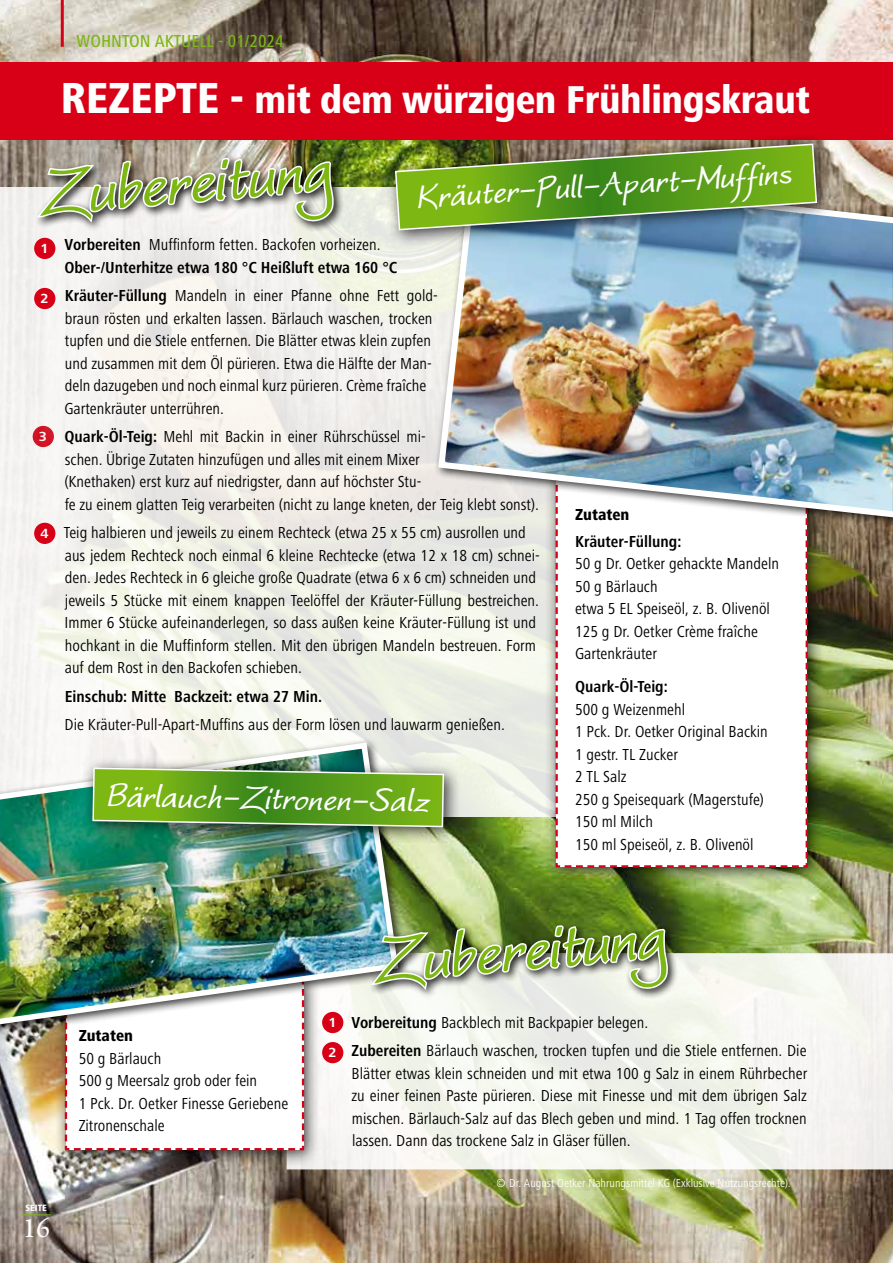
<style>
.page{position:relative;width:893px;height:1263px;background:#fff}
.page>*{position:absolute;margin:0;border:0;box-sizing:border-box;transform-origin:0 0}
.t1{font:italic 700 85.35px "Worstveld Sling";color:#7db713}
.t2{font:italic 700 45px "Worstveld Sling";color:#fff}
.t3{font:800 condensed 40.2px "Frutiger Next LT";letter-spacing:-.01em;color:#fff}
.t4{font:28.35px "Garamond Premr Pro";color:#fff}
.t5{font:500 condensed 18px "Frutiger Next LT";color:#7db713}
.t6{font:condensed 16.5px/22.5px "Frutiger Next LT";color:#000}
.t7{font:700 condensed 16.5px/22.5px "Frutiger Next LT";color:#000}
.t8{font:800 condensed 16.5px "Frutiger Next LT";color:#000}
.t9{font:700 13.8px "Frutiger Next LT";color:#fff}
.t10{font:condensed 12px "Frutiger Next LT";color:#fff}
.t11{font:800 condensed 9.45px "Frutiger Next LT";color:#fff}
.s1{font-size:45px}
.s2{font-weight:400}
.s3{font-weight:700}
</style>
<div class="page">
<img style="left:0;top:0;width:893px;height:1263px">
<div style="left:0;top:62px;width:893px;height:77px;background:#d80016"></div>
<svg style="left:0;top:187px;width:545px;height:629px;fill:#f3f2eb"></svg>
<div style="left:33px;top:426px;width:21px;height:21px;background:#d31426;border-radius:50%"></div>
<hr style="left:61px;top:0;width:3px;height:47px;background:#d80016">
<hr style="left:21px;top:1214px;width:30px;height:1px;background:#7db713">
<div style="left:287px;top:953px;width:606px;height:216px;background:#f5f5ef"></div>
<div style="left:33px;top:153px;width:312px;height:79px;background:#000;opacity:.96"></div>
<img style="left:34px;top:139px;width:302px;height:85px">
<div style="left:34px;top:288px;width:21px;height:21px;background:#d80016;border-radius:50%"></div>
<div style="left:54px;top:969px;width:267px;height:198px;background:#000;opacity:.75"></div>
<svg style="left:64px;top:1037px;width:241px;height:114px"></svg>
<div style="left:0;top:738px;width:409px;height:299px;background:#000;opacity:.75"></div>
<img style="left:0;top:739px;width:401px;height:291px">
<div style="left:545px;top:465px;width:280px;height:419px;background:#000;opacity:.75"></div>
<svg style="left:554px;top:533px;width:255px;height:336px"></svg>
<div style="left:367px;top:920px;width:312px;height:80px;background:#000;opacity:.96"></div>
<img style="left:368px;top:901px;width:302px;height:90px">
<div style="left:433px;top:166px;width:460px;height:367px;background:#000;opacity:.75"></div>
<img style="left:435px;top:168px;width:458px;height:358px">
<div style="left:384px;top:133px;width:450px;height:114px;background:#000;opacity:.75"></div>
<img style="left:394px;top:143px;width:424px;height:88px">
<div style="left:82px;top:757px;width:379px;height:87px;background:#000;opacity:.75"></div>
<svg style="left:92px;top:767px;width:353px;height:61px;background:#68a12e"></svg>
<div style="left:34px;top:238px;width:21px;height:21px;background:#d80016;border-radius:50%"></div>
<div style="left:322px;top:1042px;width:21px;height:21px;background:#d80016;border-radius:50%"></div>
<div style="left:322px;top:1012px;width:21px;height:21px;background:#d80016;border-radius:50%"></div>
<div style="left:34px;top:523px;width:21px;height:21px;background:#d80016;border-radius:50%"></div>
<p class="t5" style="left:77px;top:31px;width:209px">WOHNTON AKTUELL - 01/2024</p>
<h3 class="t3" style="left:61px;top:78px;width:751px"><span class="s1">REZEPTE -</span> mit dem würzigen Frühlingskraut</h3>
<h1 class="t1" style="left:33px;top:154px;width:296px;rotate:-5deg">Zubereitung</h1>
<h2 class="t2" style="left:414px;top:176px;width:377px;rotate:-4deg">Kräuter-Pull-Apart-Muffins</h2>
<p class="t9" style="left:40px;top:241px;width:10px">1</p>
<p class="t9" style="left:40px;top:291px;width:10px">2</p>
<p class="t9" style="left:39px;top:429px;width:10px">3</p>
<p class="t9" style="left:40px;top:526px;width:10px">4</p>
<p class="t7" style="left:64px;top:233px;width:335px">Vorbereiten <span class="s2">Muffinform fetten. Backofen vorheizen.<br></span>Ober-/Unterhitze etwa 180 °C Heißluft etwa 160 °C</p>
<p class="t6" style="left:64px;top:284px;width:375px"><span class="s3">Kräuter-Füllung</span> Mandeln in einer Pfanne ohne Fett gold&shy;braun rösten und erkalten lassen. Bärlauch waschen, trocken tupfen und die Stiele entfernen. Die Blätter etwas klein zupfen und zusammen mit dem Öl pürieren. Etwa die Hälfte der Man&shy;deln dazugeben und noch einmal kurz pürieren. Crème fraîche Gartenkräuter unterrühren.</p>
<p class="t6" style="left:64px;top:426px;width:476px"><span class="s3">Quark-Öl-Teig:</span> Mehl mit Backin in einer Rührschüssel mi-<br>schen. Übrige Zutaten hinzufügen und alles mit einem Mixer<br>(Knethaken) erst kurz auf niedrigster, dann auf höchster Stu-<br>fe zu einem glatten Teig verarbeiten (nicht zu lange kneten, der Teig klebt sonst).</p>
<p class="t6" style="left:64px;top:522px;width:477px">Teig halbieren und jeweils zu einem Rechteck (etwa 25 x 55 cm) ausrollen und aus jedem Rechteck noch einmal 6 kleine Rechtecke (etwa 12 x 18 cm) schnei&shy;den. Jedes Rechteck in 6 gleiche große Quadrate (etwa 6 x 6 cm) schneiden und jeweils 5 Stücke mit einem knappen Teelöffel der Kräuter-Füllung bestreichen.<br>Immer 6 Stücke aufeinanderlegen, so dass außen keine Kräuter-Füllung ist und hochkant in die Muffinform stellen. Mit den übrigen Mandeln bestreuen. Form auf dem Rost in den Backofen schieben.</p>
<p class="t7" style="left:65px;top:685px;width:259px">Einschub: Mitte Backzeit: etwa 27 Min.</p>
<p class="t6" style="left:65px;top:714px;width:442px">Die Kräuter-Pull-Apart-Muffins aus der Form lösen und lauwarm genießen.</p>
<h2 class="t2" style="left:105px;top:774px;width:325px;rotate:1deg">Bärlauch-Zitronen-Salz</h2>
<p class="t8" style="left:575px;top:505px;width:56px">Zutaten</p>
<p class="t7" style="left:575px;top:530px;width:108px">Kräuter-Füllung:</p>
<p class="t6" style="left:575px;top:552px;width:205px">50 g Dr. Oetker gehackte Mandeln<br>50 g Bärlauch<br>etwa 5 EL Speiseöl, z. B. Olivenöl<br>125 g Dr. Oetker Crème fraîche<br>Gartenkräuter</p>
<p class="t7" style="left:575px;top:675px;width:94px">Quark-Öl-Teig:</p>
<p class="t6" style="left:575px;top:698px;width:194px">500 g Weizenmehl<br>1 Pck. Dr. Oetker Original Backin<br>1 gestr. TL Zucker<br>2 TL Salz<br>250 g Speisequark (Magerstufe)<br>150 ml Milch<br>150 ml Speiseöl, z. B. Olivenöl</p>
<p class="t11" style="left:25px;top:1203px;width:23px">SEITE</p>
<h3 class="t4" style="left:22px;top:1210px;width:29px">16</h3>
<p class="t8" style="left:79px;top:1026px;width:56px">Zutaten</p>
<p class="t6" style="left:79px;top:1047px;width:211px">50 g Bärlauch<br>500 g Meersalz grob oder fein<br>1 Pck. Dr. Oetker Finesse Geriebene<br>Zitronenschale</p>
<p class="t9" style="left:328px;top:1015px;width:10px">1</p>
<p class="t9" style="left:328px;top:1045px;width:10px">2</p>
<h1 class="t1" style="left:367px;top:921px;width:296px;rotate:-5deg">Zubereitung</h1>
<p class="t6" style="left:351px;top:1008px;width:457px;line-height:28.5px"><span class="s3">Vorbereitung</span> Backblech mit Backpapier belegen.<br><span class="s3">Zubereiten</span> Bärlauch waschen, trocken tupfen und die Stiele entfernen. Die</p>
<p class="t6" style="left:352px;top:1062px;width:457px;text-align:justify">Blätter etwas klein schneiden und mit etwa 100 g Salz in einem Rührbecher zu einer feinen Paste pürieren. Diese mit Finesse und mit dem übrigen Salz mischen. Bärlauch-Salz auf das Blech geben und mind. 1 Tag offen trocknen lassen. Dann das trockene Salz in Gläser füllen.</p>
<p class="t10" style="left:497px;top:1176px;width:295px">© Dr. August Oetker Nahrungsmittel KG (Exklusive Nutzungsrechte).</p>
</div>
